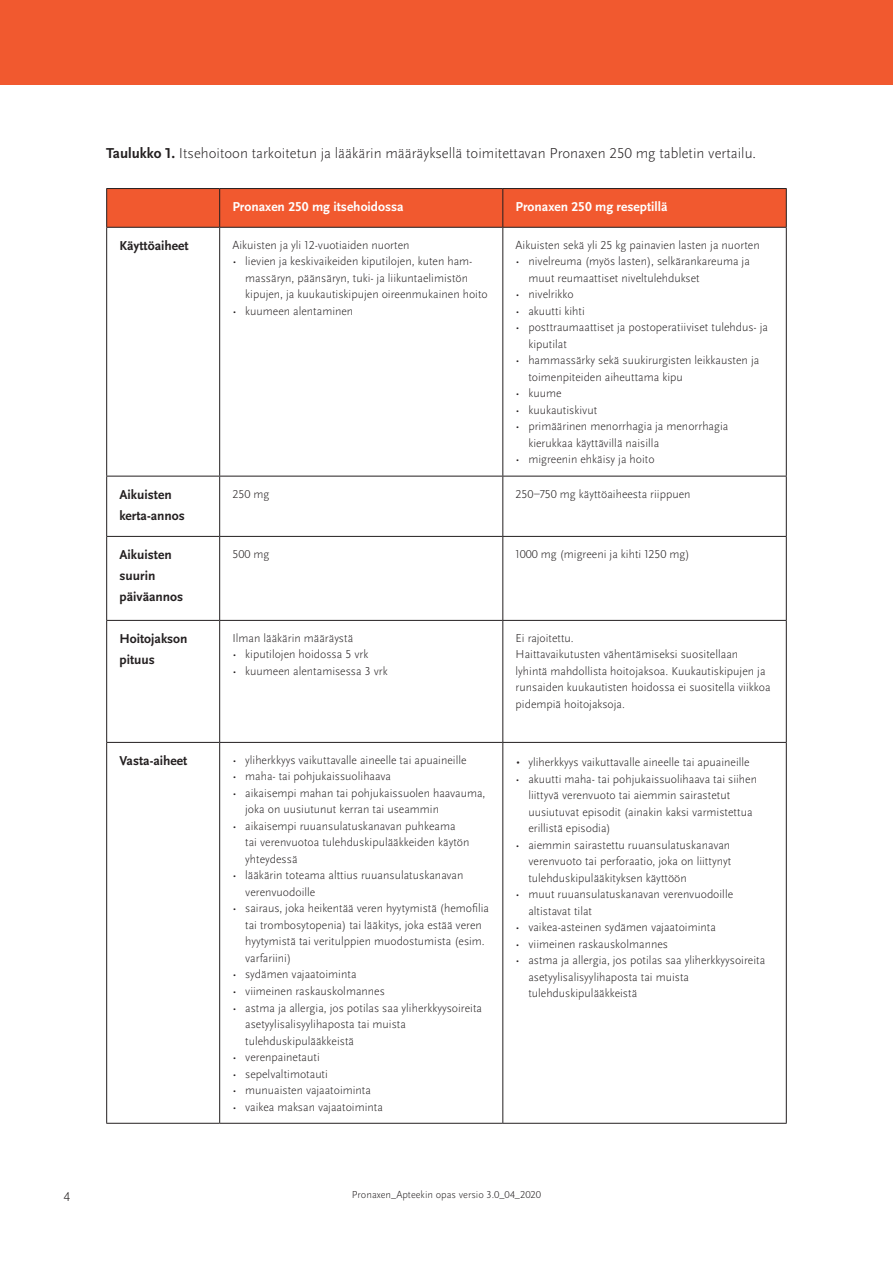
<style>
.page{position:relative;width:893px;height:1263px;background:#fff}
.page>*{position:absolute;margin:0;border:0;box-sizing:border-box;transform-origin:0 0}
.t1{font:300 15px "Scala Sans Pro";color:#231f20}
.t2{font:700 13.5px/21px "Scala Sans Pro";color:#231f20}
.t3{font:700 13.5px "Scala Sans Pro";color:#fff}
.t4{font:300 13.5px "Scala Sans Pro";color:#231f20}
.t5{font:300 12px/16.5px "Scala Sans Pro";color:#231f20}
.t6{font:300 10.5px "Scala Sans Pro";color:#231f20}
.s1{font-weight:700}
.s2{font-size:15px}
</style>
<div class="page">
<div style="left:0;top:0;width:893px;height:85px;background:#f1592f"></div>
<div style="left:107px;top:189px;width:679px;height:38px;background:#f1592f"></div>
<hr style="left:106px;top:188px;width:114px;height:1px;background:#231f20">
<hr style="left:106px;top:189px;width:1px;height:38px;background:#231f20">
<hr style="left:220px;top:188px;width:283px;height:1px;background:#231f20">
<hr style="left:219px;top:189px;width:1px;height:38px;background:#231f20">
<hr style="left:503px;top:188px;width:284px;height:1px;background:#231f20">
<hr style="left:502px;top:189px;width:1px;height:38px;background:#231f20">
<hr style="left:786px;top:189px;width:1px;height:38px;background:#231f20">
<hr style="left:106px;top:227px;width:114px;height:1px;background:#231f20">
<hr style="left:106px;top:228px;width:1px;height:248px;background:#231f20">
<hr style="left:220px;top:227px;width:283px;height:1px;background:#231f20">
<hr style="left:219px;top:228px;width:1px;height:248px;background:#231f20">
<hr style="left:503px;top:227px;width:284px;height:1px;background:#231f20">
<hr style="left:502px;top:228px;width:1px;height:248px;background:#231f20">
<hr style="left:786px;top:228px;width:1px;height:248px;background:#231f20">
<hr style="left:106px;top:476px;width:114px;height:1px;background:#231f20">
<hr style="left:106px;top:476px;width:1px;height:60px;background:#231f20">
<hr style="left:220px;top:476px;width:283px;height:1px;background:#231f20">
<hr style="left:219px;top:476px;width:1px;height:60px;background:#231f20">
<hr style="left:503px;top:476px;width:284px;height:1px;background:#231f20">
<hr style="left:502px;top:476px;width:1px;height:60px;background:#231f20">
<hr style="left:786px;top:476px;width:1px;height:60px;background:#231f20">
<hr style="left:106px;top:536px;width:114px;height:1px;background:#231f20">
<hr style="left:106px;top:537px;width:1px;height:83px;background:#231f20">
<hr style="left:220px;top:536px;width:283px;height:1px;background:#231f20">
<hr style="left:219px;top:537px;width:1px;height:83px;background:#231f20">
<hr style="left:503px;top:536px;width:284px;height:1px;background:#231f20">
<hr style="left:502px;top:537px;width:1px;height:83px;background:#231f20">
<hr style="left:786px;top:537px;width:1px;height:83px;background:#231f20">
<hr style="left:106px;top:620px;width:114px;height:1px;background:#231f20">
<hr style="left:106px;top:621px;width:1px;height:121px;background:#231f20">
<hr style="left:220px;top:620px;width:283px;height:1px;background:#231f20">
<hr style="left:219px;top:621px;width:1px;height:121px;background:#231f20">
<hr style="left:503px;top:620px;width:284px;height:1px;background:#231f20">
<hr style="left:502px;top:621px;width:1px;height:121px;background:#231f20">
<hr style="left:786px;top:621px;width:1px;height:121px;background:#231f20">
<hr style="left:106px;top:742px;width:114px;height:1px;background:#231f20">
<hr style="left:106px;top:743px;width:1px;height:380px;background:#231f20">
<hr style="left:220px;top:742px;width:283px;height:1px;background:#231f20">
<hr style="left:219px;top:743px;width:1px;height:380px;background:#231f20">
<hr style="left:503px;top:742px;width:284px;height:1px;background:#231f20">
<hr style="left:502px;top:743px;width:1px;height:380px;background:#231f20">
<hr style="left:786px;top:743px;width:1px;height:380px;background:#231f20">
<hr style="left:106px;top:1123px;width:114px;height:1px;background:#231f20">
<hr style="left:220px;top:1123px;width:283px;height:1px;background:#231f20">
<hr style="left:503px;top:1123px;width:284px;height:1px;background:#231f20">
<p class="t1" style="left:106px;top:145px;width:651px"><span class="s1">Taulukko 1.</span> Itsehoitoon tarkoitetun ja lääkärin määräyksellä toimitettavan Pronaxen 250 mg tabletin vertailu.</p>
<p class="t3" style="left:232px;top:199px;width:173px">Pronaxen 250 mg itsehoidossa</p>
<p class="t3" style="left:516px;top:199px;width:153px">Pronaxen 250 mg reseptillä</p>
<p class="t2" style="left:119px;top:235px;width:71px">Käyttöaiheet</p>
<p class="t5" style="left:232px;top:237px;width:179px">Aikuisten ja yli 12-vuotiaiden nuorten</p>
<p class="t5" style="left:245px;top:253px;width:244px;text-indent:-13px">• lievien ja keskivaikeiden kiputilojen, kuten ham&shy;massäryn, päänsäryn, tuki- ja liikuntaelimistön kipujen, ja kuukautiskipujen oireenmukainen hoito</p>
<p class="t5" style="left:232px;top:303px;width:122px">• kuumeen alentaminen</p>
<p class="t5" style="left:516px;top:237px;width:246px">Aikuisten sekä yli 25 kg painavien lasten ja nuorten</p>
<p class="t5" style="left:528px;top:253px;width:223px;text-indent:-13px">• nivelreuma (myös lasten), selkärankareuma ja muut reumaattiset niveltulehdukset</p>
<p class="t5" style="left:516px;top:286px;width:60px">• nivelrikko</p>
<p class="t5" style="left:516px;top:303px;width:71px">• akuutti kihti</p>
<p class="t5" style="left:528px;top:319px;width:241px;text-indent:-13px">• posttraumaattiset ja postoperatiiviset tulehdus- ja kiputilat</p>
<p class="t5" style="left:528px;top:352px;width:232px;text-indent:-13px">• hammassärky sekä suukirurgisten leikkausten ja toimenpiteiden aiheuttama kipu</p>
<p class="t5" style="left:516px;top:385px;width:47px">• kuume</p>
<p class="t5" style="left:516px;top:402px;width:83px">• kuukautiskivut</p>
<p class="t5" style="left:528px;top:418px;width:202px;text-indent:-13px">• primäärinen menorrhagia ja menorrhagia kierukkaa käyttävillä naisilla</p>
<p class="t5" style="left:516px;top:451px;width:141px">• migreenin ehkäisy ja hoito</p>
<p class="t2" style="left:119px;top:484px;width:67px">Aikuisten kerta-annos</p>
<p class="t5" style="left:232px;top:486px;width:38px">250 mg</p>
<p class="t5" style="left:516px;top:486px;width:176px">250–750 mg käyttöaiheesta riippuen</p>
<p class="t2" style="left:119px;top:544px;width:65px">Aikuisten suurin päiväannos</p>
<p class="t5" style="left:232px;top:546px;width:38px">500 mg</p>
<p class="t5" style="left:516px;top:546px;width:176px">1000 mg (migreeni ja kihti 1250 mg)</p>
<p class="t2" style="left:119px;top:628px;width:70px">Hoitojakson pituus</p>
<p class="t5" style="left:232px;top:630px;width:122px">Ilman lääkärin määräystä</p>
<p class="t5" style="left:516px;top:630px;width:256px">Ei rajoitettu.<br>Haittavaikutusten vähentämiseksi suositellaan lyhintä mahdollista hoitojaksoa. Kuukautiskipujen ja runsaiden kuukautisten hoidossa ei suositella viikkoa pidempiä hoitojaksoja.</p>
<p class="t5" style="left:232px;top:646px;width:137px">• kiputilojen hoidossa 5 vrk</p>
<p class="t5" style="left:232px;top:663px;width:157px">• kuumeen alentamisessa 3 vrk</p>
<p class="t2" style="left:119px;top:750px;width:69px">Vasta-aiheet</p>
<p class="t5" style="left:232px;top:752px;width:236px">• yliherkkyys vaikuttavalle aineelle tai apuaineille</p>
<p class="t5" style="left:232px;top:768px;width:160px">• maha- tai pohjukaissuolihaava</p>
<p class="t5" style="left:245px;top:785px;width:242px;text-indent:-13px">• aikaisempi mahan tai pohjukaissuolen haavauma, joka on uusiutunut kerran tai useammin</p>
<p class="t5" style="left:245px;top:818px;width:226px;text-indent:-13px">• aikaisempi ruuansulatuskanavan puhkeama tai verenvuotoa tulehduskipulääkkeiden käytön yhteydessä</p>
<p class="t5" style="left:245px;top:867px;width:220px;text-indent:-13px">• lääkärin toteama alttius ruuansulatuskanavan verenvuodoille</p>
<p class="t5" style="left:245px;top:900px;width:245px;text-indent:-13px">• sairaus, joka heikentää veren hyytymistä (hemofilia tai trombosytopenia) tai lääkitys, joka estää veren hyytymistä tai veritulppien muodostumista (esim. varfariini)</p>
<p class="t5" style="left:232px;top:966px;width:126px">• sydämen vajaatoiminta</p>
<p class="t5" style="left:232px;top:983px;width:154px">• viimeinen raskauskolmannes</p>
<p class="t5" style="left:245px;top:999px;width:238px;text-indent:-13px">• astma ja allergia, jos potilas saa yliherkkyysoireita asetyylisalisyylihaposta tai muista tulehduskipulääkkeistä</p>
<p class="t5" style="left:232px;top:1049px;width:89px">• verenpainetauti</p>
<p class="t5" style="left:232px;top:1065px;width:97px">• sepelvaltimotauti</p>
<p class="t5" style="left:232px;top:1082px;width:140px">• munuaisten vajaatoiminta</p>
<p class="t5" style="left:232px;top:1098px;width:152px">• vaikea maksan vajaatoiminta</p>
<p class="t5" style="left:516px;top:754px;width:236px"><span class="s2">•</span> yliherkkyys vaikuttavalle aineelle tai apuaineille</p>
<p class="t5" style="left:528px;top:770px;width:230px;text-indent:-13px">• akuutti maha- tai pohjukaissuolihaava tai siihen liittyvä verenvuoto tai aiemmin sairastetut uusiutuvat episodit (ainakin kaksi varmistettua erillistä episodia)</p>
<p class="t5" style="left:528px;top:836px;width:204px;text-align:justify;text-indent:-13px">• aiemmin sairastettu ruuansulatuskanavan verenvuoto tai perforaatio, joka on liittynyt tulehduskipulääkityksen käyttöön</p>
<p class="t5" style="left:528px;top:886px;width:206px;text-indent:-13px">• muut ruuansulatuskanavan verenvuodoille altistavat tilat</p>
<p class="t5" style="left:516px;top:919px;width:202px">• vaikea-asteinen sydämen vajaatoiminta</p>
<p class="t5" style="left:516px;top:935px;width:154px">• viimeinen raskauskolmannes</p>
<p class="t5" style="left:528px;top:952px;width:238px;text-indent:-13px">• astma ja allergia, jos potilas saa yliherkkyysoireita asetyylisalisyylihaposta tai muista tulehduskipulääkkeistä</p>
<p class="t4" style="left:64px;top:1188px;width:8px">4</p>
<p class="t6" style="left:352px;top:1189px;width:191px">Pronaxen_Apteekin opas versio 3.0_04_2020</p>
</div>
